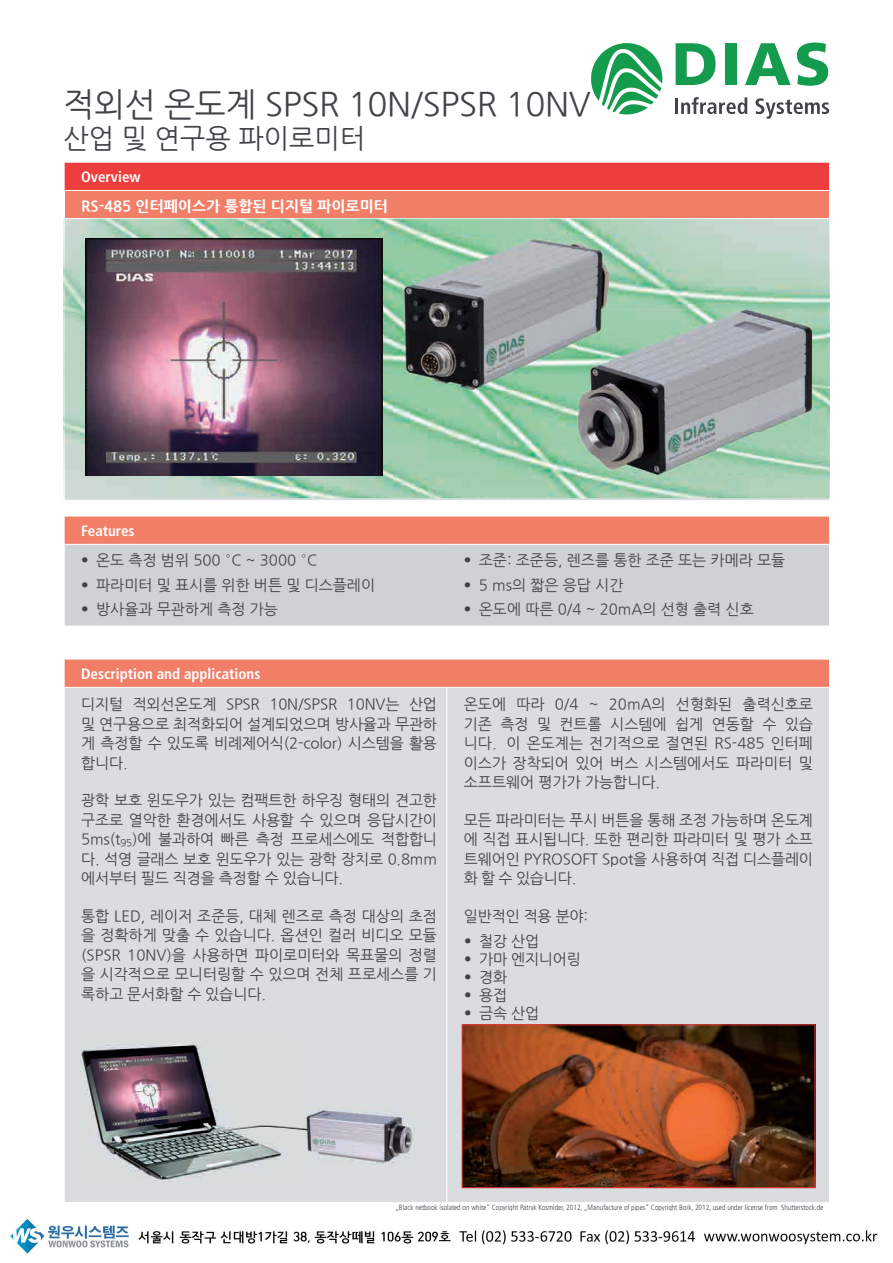
<style>
.page{position:relative;width:893px;height:1263px;background:#fff}
.page>*{position:absolute;margin:0;border:0;box-sizing:border-box;transform-origin:0 0}
.t1{font:33px "Nanum Gothic";letter-spacing:-.01em;color:#404347}
.t2{font:27px "Nanum Gothic";color:#404347}
.t3{font:15px/19.5px "Nanum Gothic";letter-spacing:-.01em;color:#404347;text-align:justify}
.t4{font:700 condensed 15px "Frutiger LT Com";color:#fff}
.t5{font:800 15px "Nanum Gothic";color:#fff}
.t6{font:300 condensed 7.5px "Frutiger LT Com";color:#404347}
.s1{font-family:"Frutiger LT Com";font-weight:300;font-stretch:condensed}
</style>
<div class="page">
<div style="left:64px;top:162px;width:765px;height:28px;background:#ed3d3c"></div>
<div style="left:64px;top:190px;width:765px;height:29px;background:#f37e68"></div>
<hr style="left:64px;top:162px;width:766px;height:1px;background:#fff">
<hr style="left:64px;top:190px;width:766px;height:1px;background:#fff">
<svg style="left:64px;top:163px;width:1px;height:55px"></svg>
<hr style="left:64px;top:218px;width:766px;height:1px;background:#fff">
<div style="left:64px;top:516px;width:765px;height:28px;background:#f37e68"></div>
<div style="left:65px;top:545px;width:764px;height:81px;background:#cfd2d5"></div>
<hr style="left:64px;top:516px;width:383px;height:1px;background:#fff">
<svg style="left:64px;top:516px;width:1px;height:28px"></svg>
<hr style="left:447px;top:516px;width:383px;height:1px;background:#fff">
<div style="left:64px;top:659px;width:765px;height:28px;background:#f37e68"></div>
<div style="left:65px;top:688px;width:764px;height:514px;background:#dadddf"></div>
<hr style="left:64px;top:659px;width:383px;height:1px;background:#fff">
<svg style="left:64px;top:659px;width:1px;height:28px"></svg>
<hr style="left:447px;top:659px;width:383px;height:1px;background:#fff">
<hr style="left:446px;top:688px;width:1px;height:514px;background:#fff">
<img style="left:464px;top:1026px;width:349px;height:160px">
<div style="left:462px;top:1024px;width:353px;height:164px;border:1px solid #ed3d3c"></div>
<img style="left:302px;top:1106px;width:114px;height:59px">
<svg style="left:301px;top:1128px;width:7px;height:2px"></svg>
<img style="left:80px;top:1034px;width:221px;height:148px">
<img style="left:227px;top:1125px;width:74px;height:6px">
<img style="left:64px;top:219px;width:765px;height:279px">
<img style="left:829px;top:219px;width:1px;height:279px">
<svg style="left:591px;top:43px;width:71px;height:72px"></svg>
<hr style="left:675px;top:99px;width:3px;height:15px;background:#404347">
<svg style="left:681px;top:97px;width:66px;height:17px"></svg>
<svg style="left:755px;top:98px;width:74px;height:21px"></svg>
<svg style="left:676px;top:43px;width:40px;height:42px"></svg>
<div style="left:726px;top:43px;width:11px;height:42px;background:#159b4d"></div>
<svg style="left:745px;top:43px;width:46px;height:42px"></svg>
<svg style="left:797px;top:43px;width:31px;height:43px"></svg>
<img style="left:578px;top:309px;width:233px;height:165px">
<img style="left:86px;top:238px;width:296px;height:237px">
<img style="left:404px;top:239px;width:204px;height:100px">
<img style="left:404px;top:339px;width:174px;height:50px">
<img style="left:578px;top:309px;width:30px;height:80px">
<svg style="left:346px;top:250px;width:8px;height:10px"></svg>
<img style="left:109px;top:261px;width:88px;height:10px">
<img style="left:9px;top:1218px;width:869px;height:36px">
<h1 class="t1" style="left:63px;top:88px;width:529px">적외선 온도계 SPSR 10N/SPSR 10NV</h1>
<h2 class="t2" style="left:63px;top:126px;width:303px">산업 및 연구용 파이로미터</h2>
<p class="t4" style="left:81px;top:168px;width:61px">Overview</p>
<p class="t5" style="left:81px;top:198px;width:308px">RS-485 인터페이스가 통합된 디지털 파이로미터</p>
<p class="t4" style="left:81px;top:522px;width:55px">Features</p>
<p class="t3" style="left:81px;top:551px;width:237px"><span class="s1">•</span> 온도 측정 범위 500 °C ~ 3000 °C</p>
<p class="t3" style="left:81px;top:575px;width:295px"><span class="s1">•</span> 파라미터 및 표시를 위한 버튼 및 디스플레이</p>
<p class="t3" style="left:81px;top:600px;width:198px"><span class="s1">•</span> 방사율과 무관하게 측정 가능</p>
<p class="t4" style="left:81px;top:665px;width:181px">Description and applications</p>
<p class="t3" style="left:81px;top:695px;width:357px">디지털 적외선온도계 SPSR 10N/SPSR 10NV는 산업 및 연구용으로 최적화되어 설계되었으며 방사율과 무관하 게 측정할 수 있도록 비례제어식(2-color) 시스템을 활용 합니다.</p>
<p class="t3" style="left:81px;top:791px;width:357px">광학 보호 윈도우가 있는 컴팩트한 하우징 형태의 견고한 구조로 열악한 환경에서도 사용할 수 있으며 응답시간이 5ms(t<sub>95</sub>)에 불과하여 빠른 측정 프로세스에도 적합합니</p>
<p class="t3" style="left:81px;top:850px;width:357px">다. 석영 글래스 보호 윈도우가 있는 광학 장치로 0.8mm 에서부터 필드 직경을 측정할 수 있습니다.</p>
<p class="t3" style="left:81px;top:907px;width:357px">통합 LED, 레이저 조준등, 대체 렌즈로 측정 대상의 초점 을 정확하게 맞출 수 있습니다. 옵션인 컬러 비디오 모듈 (SPSR 10NV)을 사용하면 파이로미터와 목표물의 정렬 을 시각적으로 모니터링할 수 있으며 전체 프로세스를 기 록하고 문서화할 수 있습니다.</p>
<p class="t3" style="left:464px;top:551px;width:323px"><span class="s1">•</span> 조준: 조준등, 렌즈를 통한 조준 또는 카메라 모듈</p>
<p class="t3" style="left:464px;top:575px;width:161px"><span class="s1">•</span> 5 ms의 짧은 응답 시간</p>
<p class="t3" style="left:464px;top:600px;width:291px"><span class="s1">•</span> 온도에 따른 0/4 ~ 20mA의 선형 출력 신호</p>
<p class="t3" style="left:464px;top:695px;width:351px">온도에 따라 0/4 ~ 20mA의 선형화된 출력신호로 기존 측정 및 컨트롤 시스템에 쉽게 연동할 수 있습 니다. 이 온도계는 전기적으로 절연된 RS-485 인터페 이스가 장착되어 있어 버스 시스템에서도 파라미터 및 소프트웨어 평가가 가능합니다.</p>
<p class="t3" style="left:464px;top:811px;width:351px">모든 파라미터는 푸시 버튼을 통해 조정 가능하며 온도계 에 직접 표시됩니다. 또한 편리한 파라미터 및 평가 소프 트웨어인 PYROSOFT Spot을 사용하여 직접 디스플레이 화 할 수 있습니다.</p>
<p class="t3" style="left:464px;top:907px;width:126px">일반적인 적용 분야:</p>
<p class="t3" style="left:464px;top:932px;width:76px"><span class="s1">•</span> 철강 산업</p>
<p class="t3" style="left:464px;top:950px;width:118px"><span class="s1">•</span> 가마 엔지니어링</p>
<p class="t3" style="left:464px;top:968px;width:45px"><span class="s1">•</span> 경화</p>
<p class="t3" style="left:464px;top:986px;width:45px"><span class="s1">•</span> 용접</p>
<p class="t3" style="left:464px;top:1004px;width:76px"><span class="s1">•</span> 금속 산업</p>
<p class="t6" style="left:395px;top:1203px;width:430px">„Black netbook isolated on white“ Copyright Patryk Kosmider, 2012, „Manufacture of pipes“ Copyright Bork, 2012, used under license from Shutterstock.de</p>
</div>
